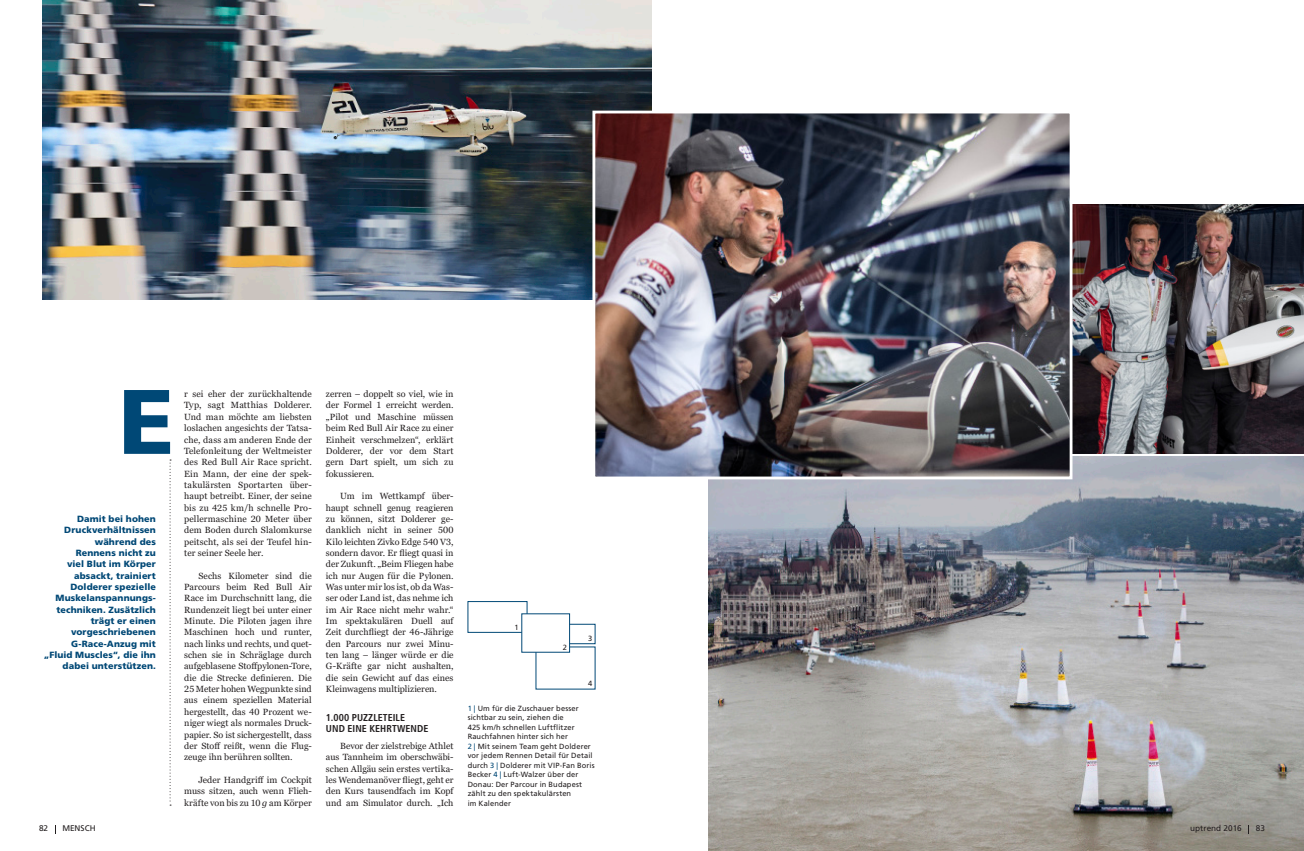
<style>
.page{position:relative;width:1304px;height:851px;background:#fff}
.page>*{position:absolute;margin:0;border:0;box-sizing:border-box;transform-origin:0 0}
._04_Buchstabe_Gross{font:900 91.4px "Frutiger LT Std";color:#004876}
._05_Zwischenheadline{font:700 condensed 10px/11.3px "Frutiger LT Std";letter-spacing:.005em;color:#231f20}
._04_Copy_Einzug{font:9px/11.3px "Georgia Pro";color:#231f20;text-align:justify}
._04_Copy{font:9px/11.3px "Georgia Pro";letter-spacing:.005em;color:#231f20;text-align:justify}
._08_Marginal_Info{font:900 9px/11.3px "Frutiger LT Std";letter-spacing:.01em;color:#004876;text-align:right}
.t1{font:8.2px "Frutiger LT Std";color:#231f20}
._09_BU{font:7.5px/9.5px "Frutiger LT Std";letter-spacing:.015em;color:#231f20}
.s1{font-style:italic}
.s2{color:#004876}
</style>
<div class="page">
<img style="left:709px;top:456px;width:595px;height:394px">
<img style="left:43px;top:0;width:609px;height:299px">
<img style="left:1074px;top:204px;width:230px;height:250px">
<img style="left:591px;top:109px;width:483px;height:371px">
<div style="left:468px;top:601px;width:59px;height:31px;background:#fff;border:1px solid #004876"></div>
<div style="left:565px;top:624px;width:30px;height:19px;background:#fff;border:1px solid #004876"></div>
<div style="left:522px;top:613px;width:48px;height:39px;background:#fff"></div>
<svg style="left:170px;top:459px;width:1px;height:346px"></svg>
<p class="_04_Buchstabe_Gross" style="left:119px;top:366px;width:57px">E</p>
<p class="_08_Marginal_Info" style="left:44px;top:513px;width:114px">Damit bei hohen<br>Druckverhältnissen während des<br>Rennens nicht zu<br>viel Blut im Körper absackt, trainiert<br>Dolderer spezielle<br>Muskelanspannungs&shy;techniken. Zusätzlich trägt er einen vorgeschriebenen<br>G-Race-Anzug mit „Fluid Muscles“, die ihn dabei unterstützen.</p>
<p class="_04_Copy" style="left:184px;top:388px;width:129px">r sei eher der zurückhaltende Typ, sagt Matthias Dolderer.<br>Und man möchte am liebsten loslachen angesichts der Tatsa&shy;che, dass am anderen Ende der Telefonleitung der Weltmeister des Red Bull Air Race spricht.<br>Ein Mann, der eine der spek&shy;takulärsten Sportarten über&shy;haupt betreibt. Einer, der seine bis zu 425 km/h schnelle Pro&shy;pellermaschine 20 Meter über dem Boden durch Slalomkurse peitscht, als sei der Teufel hin&shy;ter seiner Seele her.</p>
<p class="_04_Copy_Einzug" style="left:184px;top:570px;width:129px;text-indent:14px">Sechs Kilometer sind die Parcours beim Red Bull Air Race im Durchschnitt lang, die Rundenzeit liegt bei unter einer Minute. Die Piloten jagen ihre Maschinen hoch und runter, nach links und rechts, und quet&shy;schen sie in Schräglage durch aufgeblasene Stoffpylonen-Tore, die die Strecke definieren. Die 25 Meter hohen Wegpunkte sind aus einem speziellen Material hergestellt, das 40 Prozent we&shy;niger wiegt als normales Druck&shy;papier. So ist sichergestellt, dass der Stoff reißt, wenn die Flug&shy;zeuge ihn berühren sollten.</p>
<p class="_04_Copy_Einzug" style="left:184px;top:774px;width:129px;text-indent:14px">Jeder Handgriff im Cockpit muss sitzen, auch wenn Flieh&shy;kräfte von bis zu 10 <span class="s1">g</span> am Körper</p>
<p class="_04_Copy_Einzug" style="left:326px;top:388px;width:129px">zerren – doppelt so viel, wie in der Formel 1 erreicht werden. „Pilot und Maschine müssen beim Red Bull Air Race zu einer Einheit verschmelzen“, erklärt Dolderer, der vor dem Start gern Dart spielt, um sich zu fokussieren.</p>
<p class="_04_Copy_Einzug" style="left:326px;top:490px;width:129px;text-indent:14px">Um im Wettkampf über&shy;haupt schnell genug reagieren zu können, sitzt Dolderer ge&shy;danklich nicht in seiner 500<br>Kilo leichten Zivko Edge 540 V3, sondern davor. Er fliegt quasi in der Zukunft. „Beim Fliegen habe ich nur Augen für die Pylonen.<br>Was unter mir los ist, ob da Was&shy;ser oder Land ist, das nehme ich im Air Race nicht mehr wahr.“ Im spektakulären Duell auf Zeit durchfliegt der 46-Jährige den Parcours nur zwei Minu&shy;ten lang – länger würde er die G-Kräfte gar nicht aushalten, die sein Gewicht auf das eines Kleinwagens multiplizieren.</p>
<p class="_05_Zwischenheadline" style="left:326px;top:711px;width:104px">1.000 PUZZLETEILE<br>UND EINE KEHRTWENDE</p>
<p class="_04_Copy_Einzug" style="left:326px;top:740px;width:129px;text-indent:14px">Bevor der zielstrebige Athlet aus Tannheim im oberschwäbi&shy;schen Allgäu sein erstes vertika&shy;les Wendemanöver fliegt, geht er den Kurs tausendfach im Kopf und am Simulator durch. „Ich</p>
<p class="_09_BU" style="left:515px;top:622px;width:6px">1</p>
<p class="_09_BU" style="left:563px;top:642px;width:6px">2</p>
<p class="_09_BU" style="left:588px;top:633px;width:6px">3</p>
<p class="_09_BU" style="left:588px;top:679px;width:6px">4</p>
<p class="_09_BU" style="left:468px;top:703px;width:113px"><span class="s2">1 |</span> Um für die Zuschauer besser sichtbar zu sein, ziehen die<br>425 km/h schnellen Luftflitzer<br>Rauchfahnen hinter sich her</p>
<p class="_09_BU" style="left:468px;top:741px;width:128px"><span class="s2">2 |</span> Mit seinem Team geht Dolderer vor jedem Rennen Detail für Detail durch <span class="s2">3 |</span> Dolderer mit VIP-Fan Boris<br>Becker <span class="s2">4 |</span> Luft-Walzer über der<br>Donau: Der Parcour in Budapest zählt zu den spektakulärsten<br>im Kalender</p>
<p class="t1" style="left:39px;top:823px;width:11px">82</p>
<p class="t1" style="left:62px;top:823px;width:35px">MENSCH</p>
<p class="t1" style="left:1190px;top:823px;width:53px">uptrend 2016</p>
<p class="t1" style="left:1256px;top:823px;width:11px">83</p>
</div>
